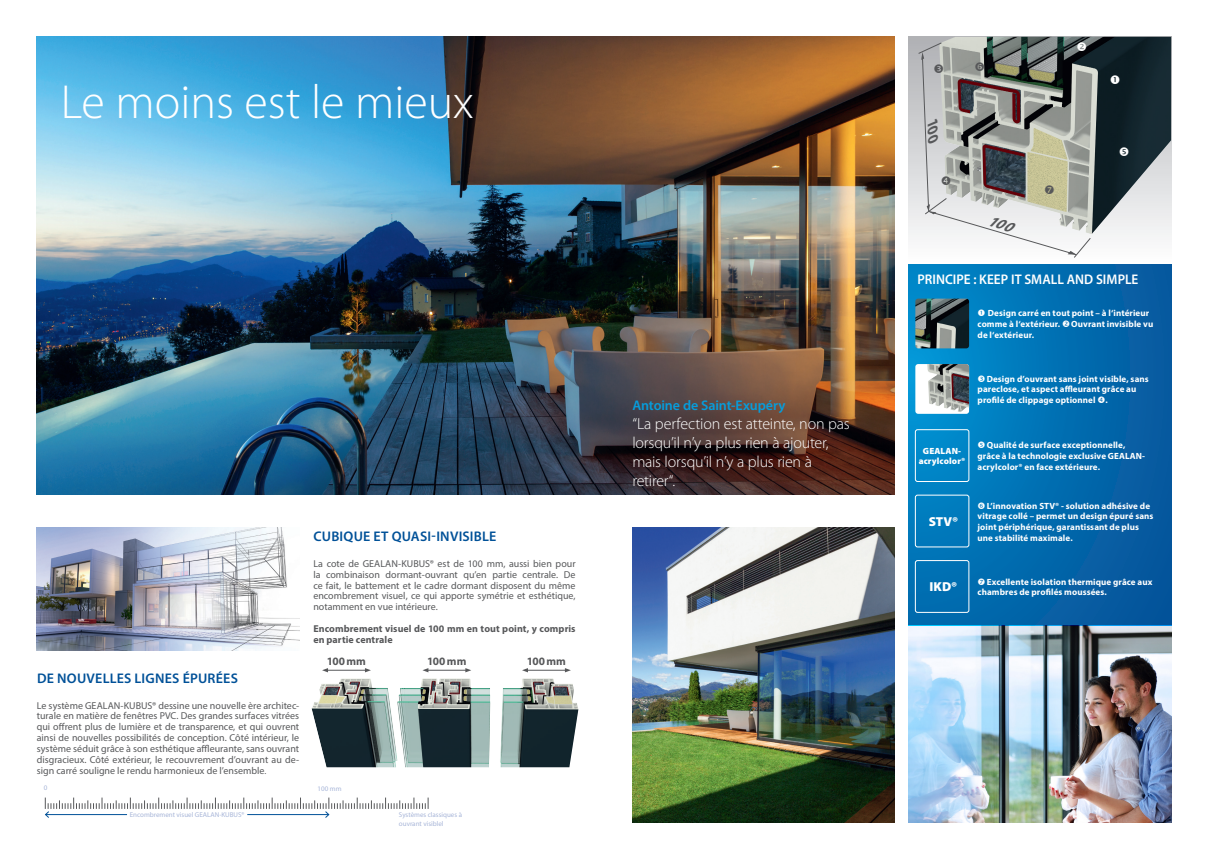
<style>
.page{position:relative;width:1208px;height:859px;background:#fff}
.page>*{position:absolute;margin:0;border:0;box-sizing:border-box;transform-origin:0 0}
.Cover_Einleitung{font:300 48px "Myriad Pro";color:#fff}
.Fließtext{font:300 16px "Myriad Pro";letter-spacing:-.015em;color:#fff}
.Sublines{font:600 14px "Myriad Pro";letter-spacing:.015em;color:#015198}
.Sublines-2{font:600 14px "Myriad Pro";letter-spacing:.005em;color:#fff;scale:.95 1}
.Fließtext-2{font:600 14px "Myriad Pro";letter-spacing:-.005em;color:#069ddc}
.Fließtext-3{font:900 13px "Myriad Pro";letter-spacing:.005em;color:#fff}
.Cover_Einleitung-2{font:700 11.3px "Myriad Pro";letter-spacing:.005em;color:#57585a}
.Fließtext-4{font:10px/10.9px "Myriad Pro";color:#57585a;text-align:justify}
.Fließtext-5{font:700 10px/10.9px "Myriad Pro";letter-spacing:.005em;color:#57585a}
.Fließtext-6{font:700 9px/10.8px "Myriad Pro";letter-spacing:.01em;color:#fff}
.Fließtext-7{font:900 9px/10.8px "Myriad Pro";letter-spacing:.015em;color:#fff;text-align:center}
.t1{font:7px/8.4px "Myriad Pro";color:#a7b5d8}
.s1{font-size:9px}
</style>
<div class="page">
<img style="left:909px;top:626px;width:262px;height:196px">
<img style="left:311px;top:678px;width:267px;height:89px">
<svg style="left:909px;top:264px;width:262px;height:362px;background:#026db0"></svg>
<div style="left:909px;top:37px;width:262px;height:226px;background:linear-gradient(to bottom,#afb0b4,#fcfdfd)"></div>
<img style="left:939px;top:37px;width:232px;height:197px">
<hr style="left:427px;top:670px;width:40px;height:1px;background:#57585a">
<svg style="left:422px;top:668px;width:6px;height:4px"></svg>
<svg style="left:465px;top:668px;width:6px;height:4px"></svg>
<hr style="left:526px;top:670px;width:40px;height:1px;background:#57585a">
<svg style="left:522px;top:668px;width:6px;height:4px"></svg>
<svg style="left:565px;top:668px;width:6px;height:4px"></svg>
<hr style="left:326px;top:670px;width:40px;height:1px;background:#57585a">
<svg style="left:322px;top:668px;width:6px;height:4px"></svg>
<svg style="left:365px;top:668px;width:6px;height:4px"></svg>
<img style="left:37px;top:37px;width:857px;height:458px">
<img style="left:632px;top:528px;width:262px;height:294px">
<img style="left:37px;top:528px;width:262px;height:122px">
<div style="left:915px;top:429px;width:54px;height:53px;border:1px solid #fff;border-radius:2px"></div>
<div style="left:915px;top:495px;width:54px;height:52px;border:1px solid #fff;border-radius:2px"></div>
<div style="left:915px;top:560px;width:54px;height:53px;border:1px solid #fff;border-radius:2px"></div>
<svg style="left:45px;top:797px;width:383px;height:21px"></svg>
<div style="left:915px;top:364px;width:54px;height:50px;background:#fff;border-radius:3px"></div>
<img style="left:927px;top:364px;width:42px;height:48px">
<img style="left:915px;top:299px;width:54px;height:49px">
<svg style="left:978px;top:310px;width:7px;height:6px"></svg>
<svg style="left:1062px;top:320px;width:17px;height:8px"></svg>
<svg style="left:978px;top:375px;width:7px;height:7px"></svg>
<svg style="left:1098px;top:397px;width:6px;height:6px"></svg>
<svg style="left:978px;top:442px;width:16px;height:7px"></svg>
<svg style="left:978px;top:502px;width:16px;height:8px"></svg>
<svg style="left:978px;top:578px;width:16px;height:7px"></svg>
<svg style="left:1110px;top:75px;width:9px;height:9px"></svg>
<svg style="left:1120px;top:147px;width:8px;height:9px"></svg>
<svg style="left:918px;top:42px;width:172px;height:216px"></svg>
<p class="Cover_Einleitung" style="left:61px;top:73px;width:414px">Le moins est le mieux</p>
<p class="Sublines" style="left:313px;top:527px;width:184px">CUBIQUE ET QUASI-INVISIBLE</p>
<p class="Fließtext-4" style="left:313px;top:558px;width:264px">La cote de GEALAN-KUBUS® est de 100 mm, aussi bien pour la combinaison dormant-ouvrant qu’en partie centrale. De ce fait, le battement et le cadre dormant disposent du même encombrement visuel, ce qui apporte symétrie et esthétique, notamment en vue intérieure.</p>
<p class="Fließtext-5" style="left:313px;top:623px;width:264px">Encombrement visuel de 100 mm en tout point, y compris en partie centrale</p>
<p class="Sublines" style="left:37px;top:670px;width:202px">DE NOUVELLES LIGNES ÉPURÉES</p>
<p class="Fließtext-4" style="left:37px;top:699px;width:264px">Le système GEALAN-KUBUS® dessine une nouvelle ère architec&shy;turale en matière de fenêtres PVC. Des grandes surfaces vitrées qui offrent plus de lumière et de transparence, et qui ouvrent ainsi de nouvelles possibilités de conception. Côté intérieur, le système séduit grâce à son esthétique affleurante, sans ouvrant disgracieux. Côté extérieur, le recouvrement d’ouvrant au de&shy;sign carré souligne le rendu harmonieux de l’ensemble<span class="s1">.</span></p>
<p class="Cover_Einleitung-2" style="left:327px;top:654px;width:41px">100mm</p>
<p class="Cover_Einleitung-2" style="left:427px;top:654px;width:41px">100mm</p>
<p class="Cover_Einleitung-2" style="left:526px;top:654px;width:41px">100mm</p>
<p class="t1" style="left:44px;top:783px;width:5px">0</p>
<p class="t1" style="left:317px;top:784px;width:25px">100 mm</p>
<p class="t1" style="left:130px;top:810px;width:116px">Encombrement visuel GEALAN-KUBUS®</p>
<p class="t1" style="left:399px;top:810px;width:65px">Systèmes classiques à ouvrant visiblel</p>
<p class="Fließtext-2" style="left:632px;top:397px;width:154px">Antoine de Saint-Exupéry</p>
<p class="Fließtext" style="left:632px;top:414px;width:219px">“La perfection est atteinte, non pas</p>
<p class="Fließtext" style="left:632px;top:433px;width:198px">lorsqu’il n’y a plus rien à ajouter,</p>
<p class="Fließtext" style="left:632px;top:452px;width:181px">mais lorsqu’il n’y a plus rien à</p>
<p class="Fließtext" style="left:632px;top:471px;width:44px">retirer“.</p>
<p class="Sublines-2" style="left:917px;top:271px;width:234px">PRINCIPE : KEEP IT SMALL AND SIMPLE</p>
<p class="Fließtext-6" style="left:977px;top:307px;width:177px;text-indent:10px">Design carré en tout point – à l‘intérieur comme à l‘extérieur. Ouvrant invisible vu de l‘extérieur.</p>
<p class="Fließtext-6" style="left:986px;top:373px;width:163px">Design d’ouvrant sans joint visible, sans</p>
<p class="Fließtext-6" style="left:977px;top:384px;width:160px">pareclose, et aspect affleurant grâce au</p>
<p class="Fließtext-6" style="left:977px;top:394px;width:132px">profilé de clippage optionnel .</p>
<p class="Fließtext-6" style="left:977px;top:440px;width:169px;text-indent:9px">Qualité de surface exceptionnelle, grâce à la technologie exclusive GEALAN&shy;acrylcolor® en face extérieure.</p>
<p class="Fließtext-6" style="left:977px;top:500px;width:177px;text-indent:9px">L’innovation STV® - solution adhésive de vitrage collé – permet un design épuré sans</p>
<p class="Fließtext-6" style="left:977px;top:521px;width:163px">joint périphérique, garantissant de plus</p>
<p class="Fließtext-6" style="left:977px;top:532px;width:97px">une stabilité maximale.</p>
<p class="Fließtext-6" style="left:977px;top:576px;width:176px;text-indent:9px">Excellente isolation thermique grâce aux chambres de profilés moussées.</p>
<p class="Fließtext-7" style="left:918px;top:445px;width:48px">GEALAN&shy;acrylcolor®</p>
<p class="Fließtext-3" style="left:928px;top:513px;width:31px">STV®</p>
<p class="Fließtext-3" style="left:929px;top:578px;width:29px">IKD®</p>
</div>
